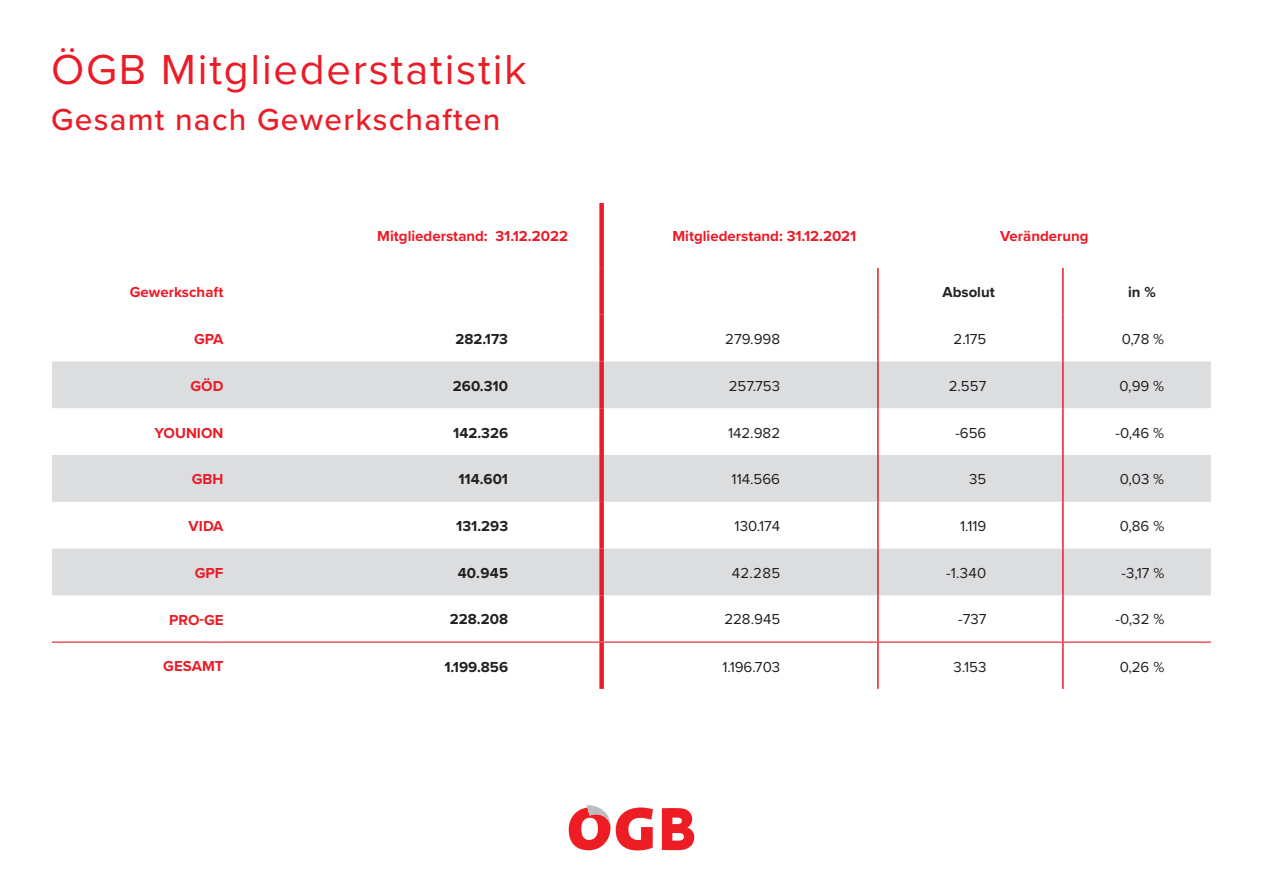
<style>
.page{position:relative;width:1263px;height:893px;background:#fff}
.page>*{position:absolute;margin:0;border:0;box-sizing:border-box;transform-origin:0 0}
.t1{font:43.5px "Proxima Nova";letter-spacing:.04em;color:#ea1c28}
.t2{font:500 31.5px "Proxima Nova";letter-spacing:.04em;color:#ea1c28}
.t3{font:15px "Proxima Nova";color:#231f20}
.t4{font:700 15px "Proxima Nova";color:#ea1c28}
.t5{font:700 15px "Proxima Nova";color:#231f20}
</style>
<div class="page">
<svg style="left:662px;top:808px;width:32px;height:42px"></svg>
<svg style="left:569px;top:805px;width:84px;height:45px"></svg>
<svg style="left:52px;top:361px;width:1159px;height:234px;fill:#dcdddf"></svg>
<div style="left:599px;top:203px;width:5px;height:65px;background:#ea1c28"></div>
<div style="left:599px;top:268px;width:5px;height:47px;background:#ea1c28"></div>
<div style="left:599px;top:315px;width:5px;height:46px;background:#ea1c28"></div>
<div style="left:599px;top:361px;width:5px;height:47px;background:#ea1c28"></div>
<div style="left:599px;top:408px;width:5px;height:47px;background:#ea1c28"></div>
<div style="left:599px;top:455px;width:5px;height:47px;background:#ea1c28"></div>
<div style="left:599px;top:502px;width:5px;height:47px;background:#ea1c28"></div>
<div style="left:599px;top:549px;width:5px;height:46px;background:#ea1c28"></div>
<div style="left:599px;top:595px;width:5px;height:46px;background:#ea1c28"></div>
<div style="left:599px;top:643px;width:5px;height:46px;background:#ea1c28"></div>
<hr style="left:877px;top:268px;width:2px;height:47px;background:#ea1c28">
<hr style="left:1062px;top:268px;width:2px;height:47px;background:#ea1c28">
<hr style="left:877px;top:315px;width:2px;height:46px;background:#ea1c28">
<hr style="left:1062px;top:315px;width:2px;height:46px;background:#ea1c28">
<hr style="left:877px;top:361px;width:2px;height:47px;background:#ea1c28">
<hr style="left:1062px;top:361px;width:2px;height:47px;background:#ea1c28">
<hr style="left:877px;top:408px;width:2px;height:47px;background:#ea1c28">
<hr style="left:1062px;top:408px;width:2px;height:47px;background:#ea1c28">
<hr style="left:877px;top:455px;width:2px;height:47px;background:#ea1c28">
<hr style="left:1062px;top:455px;width:2px;height:47px;background:#ea1c28">
<hr style="left:877px;top:502px;width:2px;height:47px;background:#ea1c28">
<hr style="left:1062px;top:502px;width:2px;height:47px;background:#ea1c28">
<hr style="left:877px;top:549px;width:2px;height:46px;background:#ea1c28">
<hr style="left:1062px;top:549px;width:2px;height:46px;background:#ea1c28">
<hr style="left:877px;top:595px;width:2px;height:46px;background:#ea1c28">
<hr style="left:1062px;top:595px;width:2px;height:46px;background:#ea1c28">
<hr style="left:877px;top:643px;width:2px;height:46px;background:#ea1c28">
<hr style="left:1062px;top:643px;width:2px;height:46px;background:#ea1c28">
<hr style="left:52px;top:641px;width:171px;height:2px;background:#ea1c28">
<hr style="left:223px;top:641px;width:379px;height:2px;background:#ea1c28">
<hr style="left:602px;top:641px;width:276px;height:2px;background:#ea1c28">
<hr style="left:878px;top:641px;width:185px;height:2px;background:#ea1c28">
<hr style="left:1063px;top:641px;width:148px;height:2px;background:#ea1c28">
<h1 class="t1" style="left:51px;top:37px;width:477px">ÖGB Mitgliederstatistik</h1>
<h2 class="t2" style="left:51px;top:96px;width:451px">Gesamt nach Gewerkschaften</h2>
<p class="t4" style="left:377px;top:225px;width:192px">Mitgliederstand: 31.12.2022</p>
<p class="t4" style="left:672px;top:225px;width:186px">Mitgliederstand: 31.12.2021</p>
<p class="t4" style="left:1000px;top:225px;width:90px">Veränderung</p>
<p class="t4" style="left:130px;top:281px;width:95px">Gewerkschaft</p>
<p class="t5" style="left:942px;top:281px;width:54px">Absolut</p>
<p class="t5" style="left:1128px;top:281px;width:29px">in %</p>
<p class="t4" style="left:194px;top:328px;width:31px">GPA</p>
<p class="t5" style="left:455px;top:328px;width:54px">282.173</p>
<p class="t3" style="left:725px;top:328px;width:56px">279.998</p>
<p class="t3" style="left:954px;top:328px;width:34px">2.175</p>
<p class="t3" style="left:1122px;top:328px;width:44px">0,78 %</p>
<p class="t4" style="left:190px;top:375px;width:35px">GÖD</p>
<p class="t5" style="left:453px;top:375px;width:57px">260.310</p>
<p class="t3" style="left:729px;top:375px;width:53px">257.753</p>
<p class="t3" style="left:949px;top:375px;width:39px">2.557</p>
<p class="t3" style="left:1119px;top:375px;width:46px">0,99 %</p>
<p class="t4" style="left:155px;top:421px;width:70px">YOUNION</p>
<p class="t5" style="left:453px;top:421px;width:56px">142.326</p>
<p class="t3" style="left:728px;top:421px;width:54px">142.982</p>
<p class="t3" style="left:955px;top:421px;width:33px">-656</p>
<p class="t3" style="left:1115px;top:421px;width:50px">-0,46 %</p>
<p class="t4" style="left:192px;top:468px;width:33px">GBH</p>
<p class="t5" style="left:458px;top:468px;width:51px">114.601</p>
<p class="t3" style="left:732px;top:468px;width:50px">114.566</p>
<p class="t3" style="left:969px;top:468px;width:19px">35</p>
<p class="t3" style="left:1120px;top:468px;width:46px">0,03 %</p>
<p class="t4" style="left:189px;top:515px;width:36px">VIDA</p>
<p class="t5" style="left:456px;top:515px;width:53px">131.293</p>
<p class="t3" style="left:734px;top:515px;width:47px">130.174</p>
<p class="t3" style="left:960px;top:515px;width:28px">1.119</p>
<p class="t3" style="left:1120px;top:515px;width:46px">0,86 %</p>
<p class="t4" style="left:195px;top:562px;width:30px">GPF</p>
<p class="t5" style="left:458px;top:562px;width:52px">40.945</p>
<p class="t3" style="left:732px;top:562px;width:50px">42.285</p>
<p class="t3" style="left:946px;top:562px;width:42px">-1.340</p>
<p class="t3" style="left:1121px;top:562px;width:44px">-3,17 %</p>
<p class="t4" style="left:169px;top:608px;width:56px">PRO-GE</p>
<p class="t5" style="left:450px;top:608px;width:60px">228.208</p>
<p class="t3" style="left:724px;top:608px;width:57px">228.945</p>
<p class="t3" style="left:958px;top:608px;width:30px">-737</p>
<p class="t3" style="left:1116px;top:608px;width:50px">-0,32 %</p>
<p class="t4" style="left:163px;top:655px;width:62px">GESAMT</p>
<p class="t5" style="left:444px;top:655px;width:65px">1.199.856</p>
<p class="t3" style="left:722px;top:655px;width:59px">1.196.703</p>
<p class="t3" style="left:953px;top:655px;width:34px">3.153</p>
<p class="t3" style="left:1120px;top:655px;width:46px">0,26 %</p>
</div>
